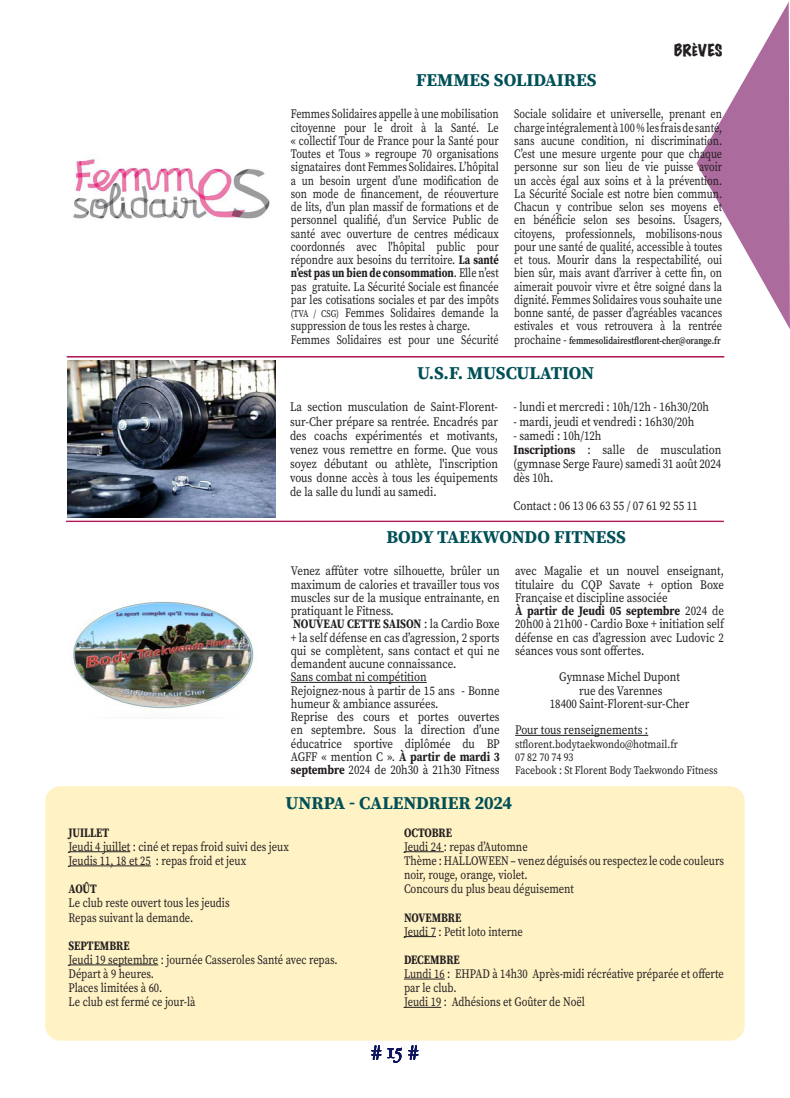
<style>
.page{position:relative;width:790px;height:1098px;background:#fff}
.page>*{position:absolute;margin:0;border:0;box-sizing:border-box;transform-origin:0 0}
.Table_des_matières_-_Numéros{font:22.5px "OFL Goudy St M";color:#0f165f}
.Sous_Titre{font:700 18px "Source Serif Pro";letter-spacing:-.005em;color:#005057}
.t1{font:expanded 15px "Marker Felt";color:#231f20}
.texte_OK{font:12.88px/13.2px "Source Serif Pro";color:#231f20;text-align:justify;scale:.8 1}
.texte_OK-2{font:12.88px/13.2px "Source Serif Pro";color:#231f20;text-align:justify;scale:.85 1}
.texte_OK-3{font:12.88px/14.1px "Source Serif Pro";color:#231f20;scale:.82 1}
.texte_OK-4{font:700 12.88px "Source Serif Pro";color:#231f20;scale:.82 1}
.texte_OK-5{font:11.62px "Source Serif Pro";color:#231f20;scale:.85 1}
.texte_OK-6{font:600 10.25px "Source Serif Pro";color:#231f20;scale:.8 1}
.s1{font-weight:700}
.s2{font-size:10.25px}
.s3{font-weight:400;font-size:12.88px}
</style>
<div class="page">
<svg style="left:696px;top:2px;width:93px;height:326px"></svg>
<img style="left:73px;top:158px;width:197px;height:61px">
<img style="left:67px;top:360px;width:208px;height:158px">
<img style="left:73px;top:602px;width:183px;height:107px">
<hr style="left:291px;top:682px;width:135px;height:1px;background:#231f20">
<hr style="left:515px;top:735px;width:133px;height:1px;background:#231f20">
<div style="left:45px;top:786px;width:699px;height:254px;background:#fff2c5;border-radius:15px"></div>
<hr style="left:68px;top:851px;width:62px;height:1px;background:#231f20">
<hr style="left:68px;top:865px;width:83px;height:1px;background:#231f20">
<hr style="left:68px;top:964px;width:90px;height:1px;background:#231f20">
<hr style="left:404px;top:851px;width:39px;height:1px;background:#231f20">
<hr style="left:404px;top:936px;width:32px;height:1px;background:#231f20">
<hr style="left:404px;top:978px;width:40px;height:1px;background:#231f20">
<hr style="left:404px;top:1006px;width:37px;height:1px;background:#231f20">
<svg style="left:67px;top:356px;width:656px;height:1px"></svg>
<svg style="left:66px;top:520px;width:657px;height:2px"></svg>
<p class="t1" style="left:673px;top:38px;width:50px">BRÈVES</p>
<p class="Sous_Titre" style="left:416px;top:68px;width:182px">FEMMES SOLIDAIRES</p>
<p class="texte_OK" style="left:291px;top:107px;width:261px">Femmes Solidaires appelle à une mobilisation citoyenne pour le droit à la Santé. Le « collectif Tour de France pour la Santé pour Toutes et Tous » regroupe 70 organisations signataires dont Femmes Solidaires. L’hôpital a un besoin urgent d’une modification de son mode de financement, de réouverture de lits, d’un plan massif de formations et de personnel qualifié, d’un Service Public de santé avec ouverture de centres médicaux coordonnés avec l'hôpital public pour répondre aux besoins du territoire. <span class="s1">La santé n’est pas un bien de consommation</span>. Elle n’est pas gratuite. La Sécurité Sociale est financée par les cotisations sociales et par des impôts <span class="s2">(TVA / CSG)</span> Femmes Solidaires demande la suppression de tous les restes à charge.</p>
<p class="texte_OK" style="left:291px;top:333px;width:261px">Femmes Solidaires est pour une Sécurité</p>
<p class="texte_OK" style="left:514px;top:107px;width:261px">Sociale solidaire et universelle, prenant en charge intégralement à 100 % les frais de santé, sans aucune condition, ni discrimination.<br>C’est une mesure urgente pour que chaque personne sur son lieu de vie puisse avoir un accès égal aux soins et à la prévention.<br>La Sécurité Sociale est notre bien commun.<br>Chacun y contribue selon ses moyens et en bénéficie selon ses besoins. Usagers, citoyens, professionnels, mobilisons-nous pour une santé de qualité, accessible à toutes et tous. Mourir dans la respectabilité, oui bien sûr, mais avant d’arriver à cette fin, on aimerait pouvoir vivre et être soigné dans la dignité. Femmes Solidaires vous souhaite une bonne santé, de passer d’agréables vacances estivales et vous retrouvera à la rentrée</p>
<p class="texte_OK-6" style="left:514px;top:333px;width:259px"><span class="s3">prochaine -</span> femmesolidairestflorent-cher@orange.fr</p>
<p class="Sous_Titre" style="left:417px;top:360px;width:178px">U.S.F. MUSCULATION</p>
<p class="texte_OK-2" style="left:290px;top:400px;width:246px;line-height:14.1px">La section musculation de Saint-Florent&shy;sur-Cher prépare sa rentrée. Encadrés par des coachs expérimentés et motivants, venez vous remettre en forme. Que vous soyez débutant ou athlète, l'inscription vous donne accès à tous les équipements de la salle du lundi au samedi.</p>
<p class="texte_OK-2" style="left:513px;top:400px;width:231px">- lundi et mercredi : 10h/12h - 16h30/20h</p>
<p class="texte_OK-2" style="left:513px;top:414px;width:214px">- mardi, jeudi et vendredi : 16h30/20h</p>
<p class="texte_OK-2" style="left:513px;top:429px;width:105px">- samedi : 10h/12h</p>
<p class="texte_OK-2" style="left:513px;top:442px;width:246px;line-height:14.1px"><span class="s1">Inscriptions</span> : salle de musculation (gymnase Serge Faure) samedi 31 août 2024 dès 10h.</p>
<p class="texte_OK-2" style="left:513px;top:499px;width:218px">Contact : 06 13 06 63 55 / 07 61 92 55 11</p>
<p class="Sous_Titre" style="left:386px;top:524px;width:241px">BODY TAEKWONDO FITNESS</p>
<p class="texte_OK-2" style="left:291px;top:564px;width:247px">Venez affûter votre silhouette, brûler un maximum de calories et travailler tous vos muscles sur de la musique entrainante, en pratiquant le Fitness.</p>
<p class="texte_OK-2" style="left:291px;top:617px;width:247px"><span class="s1">NOUVEAU CETTE SAISON</span> : la Cardio Boxe + la self défense en cas d’agression, 2 sports qui se complètent, sans contact et qui ne demandent aucune connaissance.</p>
<p class="texte_OK-2" style="left:291px;top:670px;width:161px">Sans combat ni compétition</p>
<p class="texte_OK-2" style="left:291px;top:683px;width:247px">Rejoignez-nous à partir de 15 ans - Bonne humeur &amp; ambiance assurées.</p>
<p class="texte_OK-2" style="left:291px;top:710px;width:247px">Reprise des cours et portes ouvertes en septembre. Sous la direction d’une éducatrice sportive diplômée du BP AGFF « mention C ». <span class="s1">À partir de mardi 3 septembre</span> 2024 de 20h30 à 21h30 Fitness</p>
<p class="texte_OK-2" style="left:515px;top:564px;width:247px">avec Magalie et un nouvel enseignant, titulaire du CQP Savate + option Boxe Française et discipline associée</p>
<p class="texte_OK-2" style="left:515px;top:604px;width:247px"><span class="s1">À partir de Jeudi 05 septembre</span> 2024 de 20h00 à 21h00 - Cardio Boxe + initiation self défense en cas d’agression avec Ludovic 2 séances vous sont offertes.</p>
<p class="texte_OK-2" style="left:559px;top:670px;width:143px">Gymnase Michel Dupont</p>
<p class="texte_OK-2" style="left:578px;top:683px;width:100px">rue des Varennes</p>
<p class="texte_OK-2" style="left:549px;top:697px;width:166px">18400 Saint-Florent-sur-Cher</p>
<p class="texte_OK-2" style="left:515px;top:723px;width:158px">Pour tous renseignements :</p>
<p class="texte_OK-5" style="left:515px;top:736px;width:193px">stflorent.bodytaekwondo@hotmail.fr</p>
<p class="texte_OK-5" style="left:515px;top:749px;width:70px">07 82 70 74 93</p>
<p class="texte_OK-5" style="left:515px;top:762px;width:240px">Facebook : St Florent Body Taekwondo Fitness</p>
<p class="Sous_Titre" style="left:285px;top:790px;width:228px">UNRPA - CALENDRIER 2024</p>
<p class="texte_OK-4" style="left:68px;top:823px;width:51px">JUILLET</p>
<p class="texte_OK-3" style="left:68px;top:839px;width:270px">Jeudi 4 juillet : ciné et repas froid suivi des jeux</p>
<p class="texte_OK-3" style="left:68px;top:853px;width:218px">Jeudis 11, 18 et 25 : repas froid et jeux</p>
<p class="texte_OK-4" style="left:68px;top:879px;width:36px">AOÛT</p>
<p class="texte_OK-3" style="left:68px;top:895px;width:198px">Le club reste ouvert tous les jeudis</p>
<p class="texte_OK-3" style="left:68px;top:910px;width:153px">Repas suivant la demande.</p>
<p class="texte_OK-4" style="left:68px;top:936px;width:76px">SEPTEMBRE</p>
<p class="texte_OK-3" style="left:68px;top:952px;width:329px">Jeudi 19 septembre : journée Casseroles Santé avec repas.</p>
<p class="texte_OK-3" style="left:68px;top:966px;width:106px">Départ à 9 heures.</p>
<p class="texte_OK-3" style="left:68px;top:980px;width:116px">Places limitées à 60.</p>
<p class="texte_OK-3" style="left:68px;top:994px;width:156px">Le club est fermé ce jour-là</p>
<p class="texte_OK-4" style="left:404px;top:823px;width:60px">OCTOBRE</p>
<p class="texte_OK-3" style="left:404px;top:839px;width:152px">Jeudi 24 : repas d’Automne</p>
<p class="texte_OK-3" style="left:404px;top:853px;width:391px">Thème : HALLOWEEN – venez déguisés ou respectez le code couleurs noir, rouge, orange, violet.</p>
<p class="texte_OK-3" style="left:404px;top:881px;width:209px">Concours du plus beau déguisement</p>
<p class="texte_OK-4" style="left:404px;top:908px;width:71px">NOVEMBRE</p>
<p class="texte_OK-3" style="left:404px;top:924px;width:146px">Jeudi 7 : Petit loto interne</p>
<p class="texte_OK-4" style="left:404px;top:950px;width:69px">DECEMBRE</p>
<p class="texte_OK-3" style="left:404px;top:966px;width:391px">Lundi 16 : EHPAD à 14h30 Après-midi récréative préparée et offerte par le club.</p>
<p class="texte_OK-3" style="left:404px;top:994px;width:222px">Jeudi 19 : Adhésions et Goûter de Noël</p>
<p class="Table_des_matières_-_Numéros" style="left:370px;top:1036px;width:50px"># 15 #</p>
</div>
